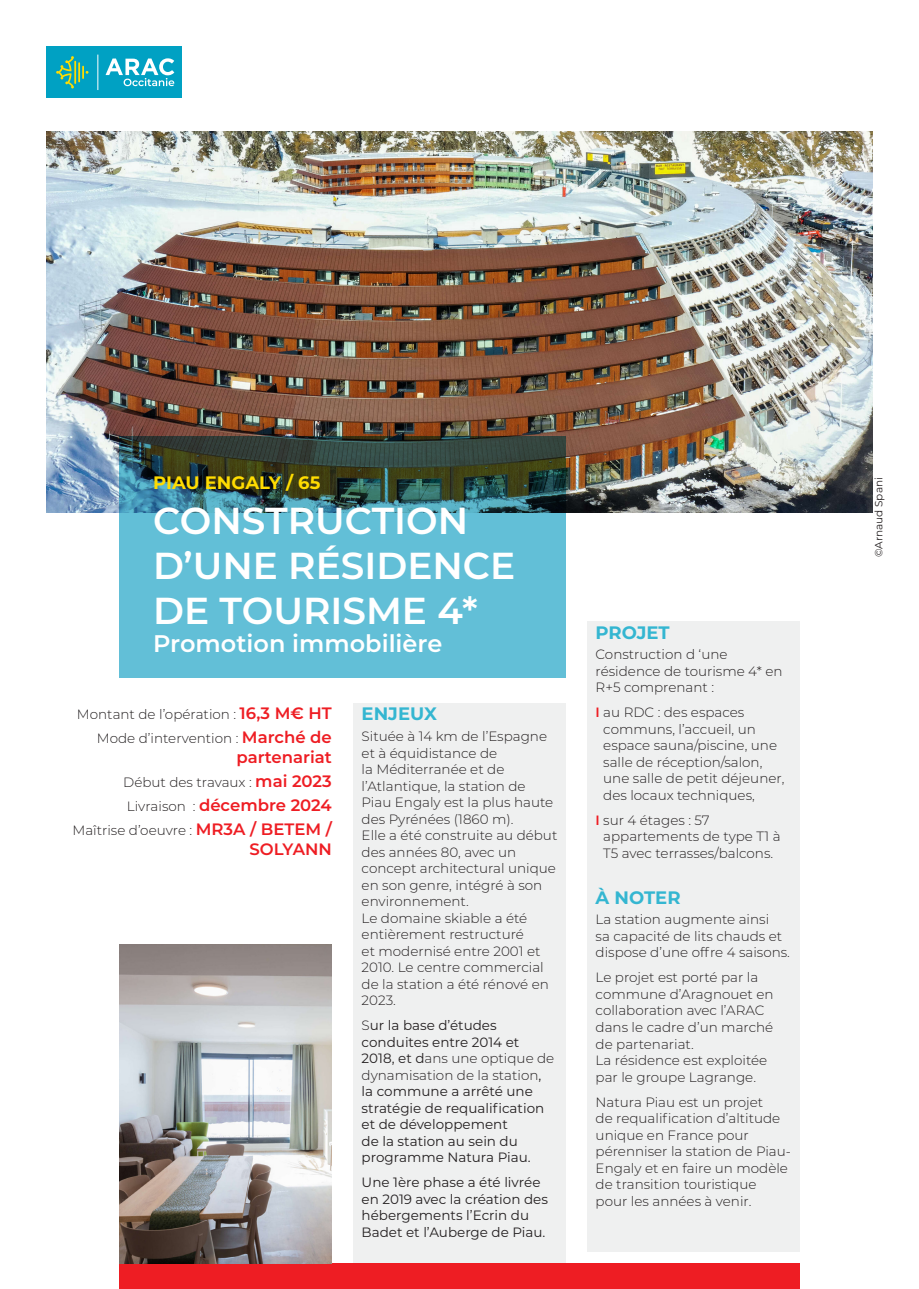
<style>
.page{position:relative;width:919px;height:1289px;background:#fff}
.page>*{position:absolute;margin:0;border:0;box-sizing:border-box;transform-origin:0 0}
.Ref-Descriptif{font:600 37.5px/45px "Montserrat";color:#fff}
.Ref-Descriptif-2{font:600 24px "Montserrat";color:#fff}
.Titre{font:700 18px "Montserrat";color:#34b6d1}
.Ref-Lieu{font:700 18px "Montserrat";color:#ffdc01}
.t1{font:600 16.5px "Montserrat";color:#ee1d23}
.Texte{font:300 13.5px/16.5px "Montserrat";color:#231f20}
.Texte-2{font:13.5px/16.5px "Montserrat";color:#231f20}
.Texte-3{font:10.5px "Montserrat";color:#231f20}
.s1{font-weight:600;font-size:16.5px;color:#ee1d23}
.s2{font-weight:300;font-size:13.5px;color:#231f20}
.s3{font-weight:300}
.s4{font-weight:600;color:#ee1d23}
</style>
<div class="page">
<img style="left:47px;top:132px;width:825px;height:380px">
<svg style="left:119px;top:436px;width:447px;height:242px;background:#539caa"></svg>
<div style="left:353px;top:703px;width:213px;height:560px;background:#eff0f0"></div>
<div style="left:587px;top:621px;width:212px;height:630px;background:#eff0f0"></div>
<div style="left:119px;top:1263px;width:680px;height:25px;background:#ee1d23"></div>
<img style="left:119px;top:944px;width:213px;height:319px">
<div style="left:47px;top:47px;width:135px;height:51px;background:#00a1c3"></div>
<hr style="left:74px;top:61px;width:2px;height:23px;background:#ffdc01">
<hr style="left:78px;top:62px;width:2px;height:20px;background:#ffdc01">
<svg style="left:82px;top:66px;width:6px;height:13px"></svg>
<svg style="left:56px;top:56px;width:18px;height:32px"></svg>
<svg style="left:105px;top:58px;width:69px;height:28px"></svg>
<hr style="left:98px;top:55px;width:1px;height:35px;background:#fff">
<p class="Ref-Lieu" style="left:153px;top:469px;width:169px">PIAU ENGALY / 65</p>
<p class="Ref-Descriptif" style="left:153px;top:496px;width:363px">CONSTRUCTION<br>D’UNE RÉSIDENCE<br>DE TOURISME 4*</p>
<p class="Ref-Descriptif-2" style="left:153px;top:627px;width:290px">Promotion immobilière</p>
<p class="Texte" style="left:77px;top:705px;width:256px">Montant de l’opération : <span class="s1">16,3 M€ HT</span></p>
<p class="Texte" style="left:97px;top:729px;width:236px">Mode d’intervention : <span class="s1">Marché de</span></p>
<p class="t1" style="left:236px;top:745px;width:97px">partenariat</p>
<p class="Texte" style="left:123px;top:773px;width:210px">Début des travaux : <span class="s1">mai 2023</span></p>
<p class="t1" style="left:127px;top:793px;width:206px"><span class="s2">Livraison :</span> décembre 2024</p>
<p class="Texte" style="left:72px;top:821px;width:261px">Maîtrise d’oeuvre : <span class="s1">MR3A / BETEM /</span></p>
<p class="t1" style="left:249px;top:837px;width:84px">SOLYANN</p>
<p class="Titre" style="left:361px;top:701px;width:77px">ENJEUX</p>
<p class="Texte" style="left:361px;top:727px;width:197px">Située à 14 km de l’Espagne et à équidistance de<br>la Méditerranée et de l’Atlantique, la station de<br>Piau Engaly est la plus haute des Pyrénées (1860 m).<br>Elle a été construite au début des années 80, avec un concept architectural unique en son genre, intégré à son environnement.<br>Le domaine skiable a été entièrement restructuré<br>et modernisé entre 2001 et<br>2010. Le centre commercial de la station a été rénové en<br>2023.</p>
<p class="Texte-2" style="left:361px;top:1016px;width:194px"><span class="s3">S</span>ur la base d’études conduites entre 2014 et<br>2018, et d<span class="s3">ans une optique de dynamisation de la station</span>, la commune a arrêté une stratégie de requalification et de développement<br>de la station au sein du programme Natura Piau.</p>
<p class="Texte-2" style="left:361px;top:1173px;width:188px">Une 1ère phase a été livrée en 2019 avec la création des hébergements l’Ecrin du<br>Badet et l’Auberge de Piau.</p>
<p class="Titre" style="left:595px;top:619px;width:76px">PROJET</p>
<p class="Texte" style="left:595px;top:645px;width:188px">Construction d ‘une résidence de tourisme 4* en<br>R+5 comprenant :</p>
<p class="Texte" style="left:603px;top:703px;width:183px;text-indent:-8px"><span class="s4">I</span> au RDC : des espaces communs, l’accueil, un espace sauna/piscine, une salle de réception/salon, une salle de petit déjeuner, des locaux techniques,</p>
<p class="Texte" style="left:603px;top:811px;width:179px;text-indent:-8px"><span class="s4">I</span> sur 4 étages : 57 appartements de type T1 à<br>T5 avec terrasses/balcons.</p>
<p class="Titre" style="left:595px;top:884px;width:86px">À NOTER</p>
<p class="Texte" style="left:595px;top:911px;width:196px">La station augmente ainsi<br>sa capacité de lits chauds et dispose d’une offre 4 saisons.</p>
<p class="Texte" style="left:595px;top:969px;width:179px">Le projet est porté par la commune d’Aragnouet en collaboration avec l’ARAC dans le cadre d’un marché de partenariat.<br>La résidence est exploitée par le groupe Lagrange.</p>
<p class="Texte" style="left:595px;top:1093px;width:197px">Natura Piau est un projet<br>de requalification d’altitude unique en France pour pérenniser la station de Piau-<br>Engaly et en faire un modèle de transition touristique pour les années à venir.</p>
<p class="Texte-3" style="left:871px;top:557px;width:81px;rotate:-90deg">©Arnaud Spani</p>
</div>
